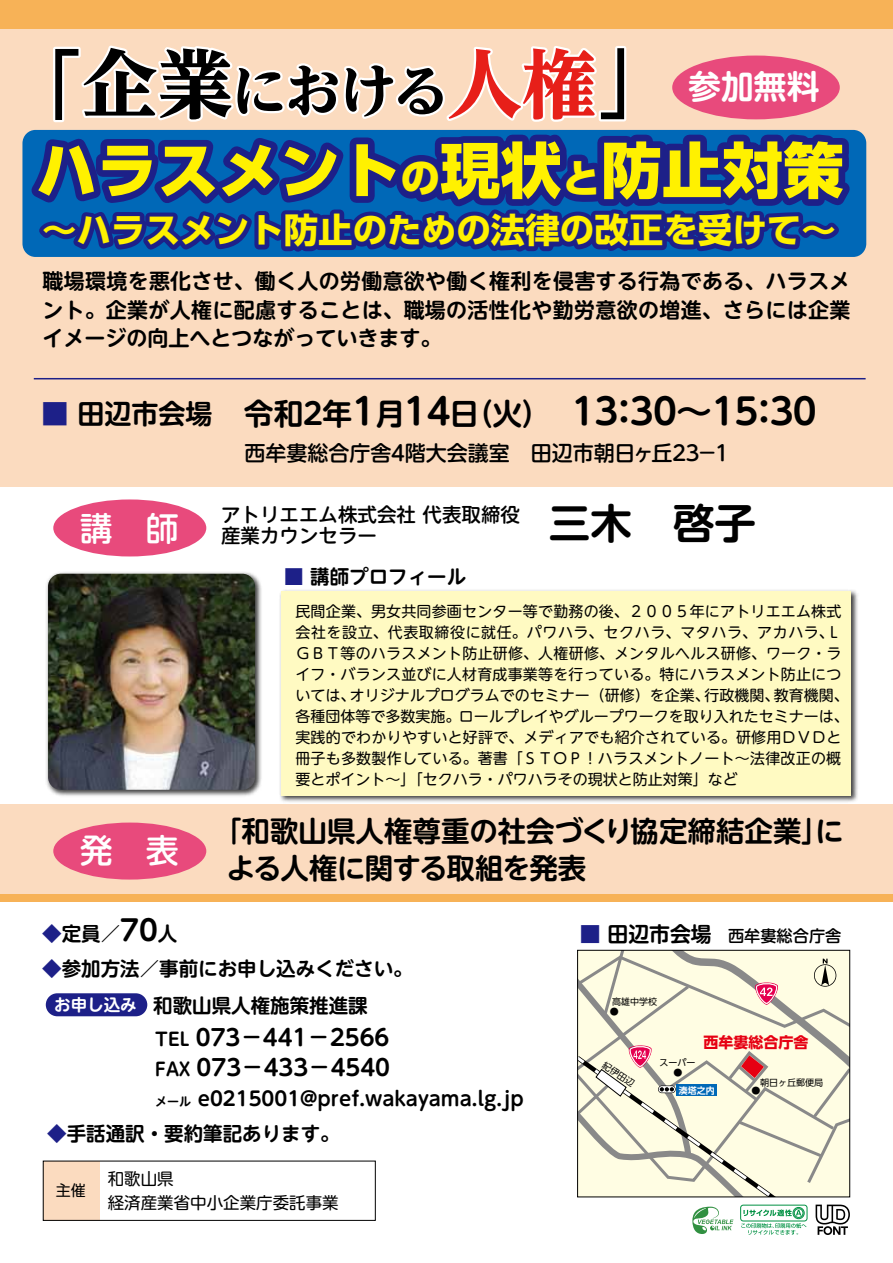
<style>
.page{position:relative;width:893px;height:1263px;background:#fff}
.page>*{position:absolute;margin:0;border:0;box-sizing:border-box;transform-origin:0 0}
.t1{font:800 75.3px "UD Reimin Pro";color:#000}
.t2{font:800 60.6px "UD Shin Go Pro";color:#fff100}
.t3{font:800 58.05px "UD Reimin Pro";color:#000}
.t4{font:700 41.4px "UD Shin M Go Pro De";color:#000}
.t5{font:700 36px "UD Shin M Go Pro De";letter-spacing:-.36em;color:#000}
.t6{font:700 34.5px "UD Shin Go Pro";color:#fff100}
.t7{font:500 33px "UD Shin M Go Pro";color:#fff}
.t8{font:700 32.85px "UD Shin M Go Pro De";color:#fff}
.t9{font:700 29.7px "UD Shin M Go Pro De";color:#000}
.t10{font:700 28.5px "UD Shin M Go Pro De";color:#000}
.t11{font:700 28.5px "UD Shin M Go Pro De";letter-spacing:-.03em;color:#000}
.t12{font:700 27px "UD Shin M Go Pro De";color:#000}
.t13{font:700 22.5px "UD Shin M Go Pro De";color:#000}
.t14{font:700 21px/28.5px "UD Shin M Go Pro De";letter-spacing:.015em;color:#000;text-align:justify}
.t15{font:500 21px "UD Shin M Go Pro";color:#000}
.t16{font:700 20.85px "UD Shin M Go Pro De";color:#000}
.t17{font:700 19.5px "UD Shin M Go Pro De";color:#000}
.t18{font:500 19.5px "UD Shin M Go Pro";color:#000}
.t19{font:700 18px "UD Shin M Go Pro De";color:#000;scale:.93 1}
.t20{font:700 18px "UD Shin M Go Pro De";color:#000}
.t21{font:16.5px/24px "UD Shin M Go Pro";color:#000}
.t22{font:700 16.5px "UD Shin M Go Pro De";color:#fff}
.t23{font:500 16.2px "UD Shin M Go Pro";color:#000}
.t24{font:15px/21px "UD Shin M Go Pro";letter-spacing:.015em;color:#000}
.t25{font:15px "UD Shin M Go Pro";letter-spacing:.04em;color:#000}
.t26{font:700 15px "UD Shin Go Pro";color:#e60012}
.t27{font:700 12px "UD Shin M Go Pro De";color:#000}
.t28{font:9px "UD Shin Go Pro";color:#000}
.t29{font:700 9px "UD Shin Go Pro De";color:#fff}
.s1{font-size:75.3px}
.s2{font-size:75.3px;color:#e71f19}
.s3{font-size:39.6px}
.s4{color:#1d2088}
.s5{font-size:19.5px}
</style>
<div class="page">
<div style="left:43px;top:1161px;width:57px;height:59px;background:#fbdbbf"></div>
<div style="left:0;top:805px;width:893px;height:97px;background:#fbdbbf"></div>
<div style="left:53px;top:499px;width:153px;height:57px;background:#e84a7c;border-radius:50%"></div>
<div style="left:53px;top:822px;width:153px;height:57px;background:#e84a7c;border-radius:50%"></div>
<div style="left:0;top:0;width:893px;height:487px;background:#fbdbbf"></div>
<img style="left:280px;top:590px;width:578px;height:212px">
<div style="left:282px;top:592px;width:569px;height:204px;background:#fffac2"></div>
<svg style="left:22px;top:45px;width:839px;height:212px"></svg>
<svg style="left:692px;top:1207px;width:41px;height:27px"></svg>
<div style="left:740px;top:1205px;width:67px;height:16px;border:1px solid #009143;border-radius:3px"></div>
<svg style="left:741px;top:1207px;width:65px;height:28px"></svg>
<div style="left:672px;top:56px;width:168px;height:63px;background:#e84a7c;border-radius:50%"></div>
<hr style="left:34px;top:378px;width:832px;height:1px;background:#1d2088">
<div style="left:46px;top:993px;width:101px;height:23px;background:#1d2088;border-radius:12px"></div>
<div style="left:43px;top:1161px;width:333px;height:60px;border:1px solid #000"></div>
<svg style="left:579px;top:952px;width:269px;height:243px;background:#ece8d3"></svg>
<div style="left:577px;top:950px;width:273px;height:247px;border:1px solid #000"></div>
<div style="left:0;top:894px;width:893px;height:8px;background:#f7b257"></div>
<div style="left:0;top:0;width:893px;height:28px;background:#f7b257"></div>
<svg style="left:816px;top:1204px;width:34px;height:31px"></svg>
<img style="left:46px;top:572px;width:216px;height:224px">
<img style="left:48px;top:574px;width:207px;height:216px">
<h3 class="t3" style="left:82px;top:43px;width:516px"><span class="s1">企業</span>における<span class="s2">人権</span></h3>
<h1 class="t1" style="left:597px;top:23px;width:77px">」</h1>
<h1 class="t1" style="left:7px;top:23px;width:77px">「</h1>
<h3 class="t8" style="left:688px;top:60px;width:133px">参加無料</h3>
<h2 class="t2" style="left:37px;top:121px;width:809px">ハラスメント<span class="s3">の</span>現状<span class="s3">と</span>防止対策</h2>
<h3 class="t6" style="left:42px;top:202px;width:795px">～ハラスメント防止のための法律の改正を受けて~</h3>
<h3 class="t14" style="left:43px;top:266px;width:809px">職場環境を悪化させ、働く人の労働意欲や働く権利を侵害する行為である、ハラスメント。企業が人権に配慮することは、職場の活性化や勤労意欲の増進、さらには企業イメージの向上へとつながっていきます。</h3>
<h3 class="t12" style="left:41px;top:392px;width:172px"><span class="s4">■</span> 田辺市会場</h3>
<h3 class="t5" style="left:346px;top:382px;width:112px">１１４</h3>
<h3 class="t9" style="left:450px;top:389px;width:103px">（日火(</h3>
<h3 class="t9" style="left:244px;top:389px;width:61px">令和</h3>
<h3 class="t9" style="left:323px;top:389px;width:31px">年</h3>
<h3 class="t9" style="left:375px;top:389px;width:31px">月</h3>
<h3 class="t9" style="left:298px;top:389px;width:31px">２</h3>
<h3 class="t5" style="left:566px;top:382px;width:119px">１３：３０</h3>
<h3 class="t5" style="left:705px;top:382px;width:119px">１５：３０</h3>
<h3 class="t5" style="left:676px;top:382px;width:37px">~</h3>
<h3 class="t15" style="left:405px;top:436px;width:269px">階大会議室　田辺市朝日ヶ丘</h3>
<h3 class="t15" style="left:244px;top:436px;width:148px">西牟婁総合庁舎</h3>
<h3 class="t15" style="left:388px;top:436px;width:22px">４</h3>
<h3 class="t15" style="left:669px;top:436px;width:65px">２３－１</h3>
<h3 class="t7" style="left:80px;top:501px;width:100px">講　師</h3>
<h3 class="t7" style="left:80px;top:823px;width:100px">発　表</h3>
<h3 class="t10" style="left:101px;top:907px;width:59px"><span class="s5">／</span>70</h3>
<h3 class="t17" style="left:42px;top:917px;width:60px"><span class="s4">◆</span>定員</h3>
<h3 class="t17" style="left:158px;top:917px;width:21px">人</h3>
<h3 class="t18" style="left:221px;top:499px;width:300px">アトリエエム株式会社代表取締役</h3>
<h3 class="t4" style="left:549px;top:490px;width:209px">三木　啓子</h3>
<h3 class="t18" style="left:221px;top:520px;width:157px">産業カウンセラー</h3>
<h3 class="t17" style="left:284px;top:561px;width:183px"><span class="s4">■</span> 講師プロフィール</h3>
<p class="t24" style="left:295px;top:600px;width:548px">民間企業、男女共同参画センター等で勤務の後、２００５年にアトリエエム株式</p>
<p class="t25" style="left:295px;top:620px;width:547px">会社を設立、代表取締役に就任。パワハラ、セクハラ、マタハラ、アカハラＬ、</p>
<p class="t24" style="left:295px;top:642px;width:548px">ＧＢＴ等のハラスメント防止研修、人権研修、メンタルヘルス研修、ワーク・ラ</p>
<p class="t24" style="left:295px;top:663px;width:548px">イフ・バランス並びに人材育成事業等を行っている。特にハラスメント防止につ</p>
<p class="t24" style="left:774px;top:684px;width:76px">教育機関、</p>
<p class="t24" style="left:350px;top:684px;width:361px">オリジナルプログラムでのセミナー（研修）を企業、</p>
<p class="t24" style="left:704px;top:684px;width:77px">行政機関、</p>
<p class="t24" style="left:295px;top:684px;width:555px">いては、<br>各種団体等で多数実施。ロールプレイやグループワークを取り入れたセミナーは、実践的でわかりやすいと好評で、メディアでも紹介されている。研修用ＤＶＤと冊子も多数製作している。著書「ＳＴＯＰ！ハラスメントノート～法律改正の概要とポイント～」「セクハラ・パワハラその現状と防止対策」など</p>
<h3 class="t10" style="left:213px;top:807px;width:632px">「和歌山県人権尊重の社会づくり協定締結企業に」</h3>
<h3 class="t11" style="left:227px;top:845px;width:361px">よる人権に関する取組を発表</h3>
<h3 class="t16" style="left:580px;top:917px;width:133px"><span class="s4">■</span> 田辺市会場</h3>
<p class="t23" style="left:712px;top:923px;width:131px">　西牟婁総合庁舎</p>
<h3 class="t17" style="left:42px;top:953px;width:372px"><span class="s4">◆</span>参加方法／事前にお申し込みください。</h3>
<p class="t22" style="left:54px;top:991px;width:84px">お申し込み</p>
<h3 class="t17" style="left:153px;top:989px;width:216px">和歌山県人権施策推進課</h3>
<h3 class="t13" style="left:196px;top:1019px;width:195px">073－441－2566</h3>
<p class="t20" style="left:155px;top:1025px;width:36px">TEL</p>
<h3 class="t13" style="left:197px;top:1049px;width:195px">073－433－4540</h3>
<p class="t19" style="left:155px;top:1054px;width:39px">FAX</p>
<h3 class="t17" style="left:198px;top:1082px;width:328px">e0215001@pref.wakayama.lg.jp</h3>
<p class="t27" style="left:155px;top:1091px;width:37px">メール</p>
<h3 class="t17" style="left:47px;top:1118px;width:294px"><span class="s4">◆</span>手話通訳・要約筆記あります。</h3>
<p class="t21" style="left:108px;top:1166px;width:232px">和歌山県<br>経済産業省中小企業庁委託事業</p>
<p class="t24" style="left:56px;top:1179px;width:31px">主催</p>
<p class="t28" style="left:612px;top:994px;width:46px">高雄中学校</p>
<p class="t28" style="left:610px;top:1004px;width:10px">●</p>
<p class="t28" style="left:608px;top:1058px;width:37px;rotate:34deg">紀伊田辺</p>
<p class="t28" style="left:660px;top:1055px;width:37px">スーパー</p>
<p class="t26" style="left:704px;top:1029px;width:106px">西牟婁総合庁舎</p>
<p class="t28" style="left:674px;top:1065px;width:10px">●</p>
<p class="t29" style="left:679px;top:1083px;width:37px">湊塔之内</p>
<p class="t28" style="left:760px;top:1075px;width:64px">朝日ヶ丘郵便局</p>
<p class="t28" style="left:752px;top:1083px;width:10px">●</p>
</div>
